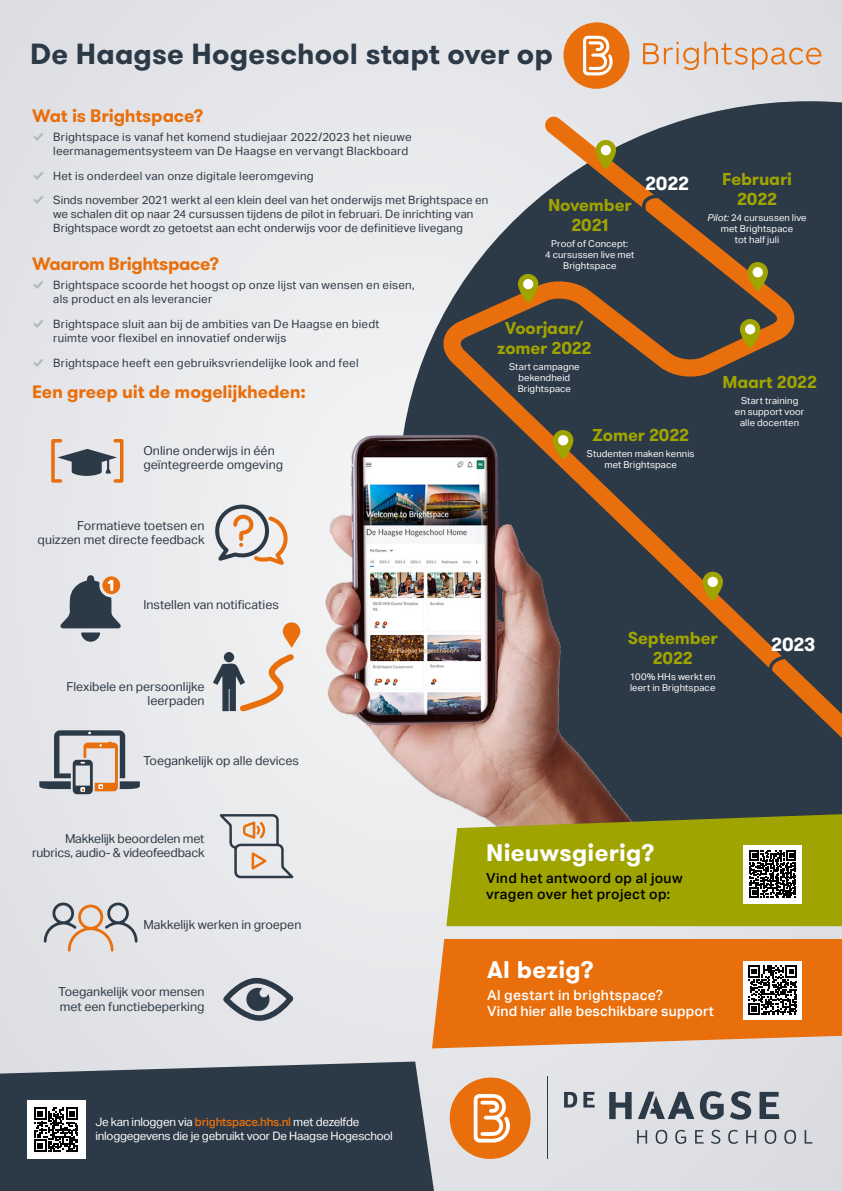
<style>
.page{position:relative;width:842px;height:1191px;background:#e6e6ea}
.page>*{position:absolute;margin:0;border:0;box-sizing:border-box;transform-origin:0 0}
.Checkmark-list_14_pt{font:700 29.1px "GT Walsheim Pro";letter-spacing:.005em;color:#2c3946}
.Date_location{font:700 24px "GT Walsheim Pro";letter-spacing:.015em;color:#fff}
.subhead_1{font:700 18.9px "GT Walsheim Pro";letter-spacing:-.01em;color:#fff}
.subhead_1-2{font:700 18px "GT Walsheim Pro";letter-spacing:-.01em;color:#e96f0d}
.subhead_1-3{font:700 17.2px/19.8px "GT Walsheim Pro";letter-spacing:-.01em;color:#9fa400;text-align:center}
.body_intro_10_5_pt{font:500 14px "Aktiv Grotesk";letter-spacing:.015em;color:#fff}
.body_intro_10_5_pt-2{font:500 14px "Aktiv Grotesk";letter-spacing:.025em;color:#000}
.PLAT_11_PT{font:12.4px/14.2px "Aktiv Grotesk";color:#2c3946;text-align:right}
.t1{font:11.6px/14.1px "Aktiv Grotesk";letter-spacing:-.02em;color:#fff}
.t2{font:11.5px/14px "Aktiv Grotesk";letter-spacing:.02em;color:#2c3946}
.subhead_1-4{font:9.5px/10.9px "Aktiv Grotesk";letter-spacing:.01em;color:#fff;text-align:center}
.PLAT_11_PT-2{font:9.5px/10.9px "Aktiv Grotesk";letter-spacing:.01em;color:#fff;text-align:center}
.s1{font-family:"Modern Pictograms";font-size:14.4px;color:#b3b7c0}
.s2{font-style:italic}
.s3{font-weight:500;color:#e96f0d}
</style>
<div class="page">
<svg style="left:0;top:1061px;width:434px;height:130px;background:#394652"></svg>
<svg style="left:564px;top:1091px;width:248px;height:52px"></svg>
<hr style="left:547px;top:1076px;width:1px;height:83px;background:#2c3946">
<div style="left:450px;top:1077px;width:81px;height:82px;background:#e96f0d;border-radius:50%"></div>
<svg style="left:474px;top:1093px;width:36px;height:49px"></svg>
<div style="left:563px;top:22px;width:66px;height:67px;background:#e96f0d;border-radius:50%"></div>
<svg style="left:583px;top:36px;width:30px;height:39px"></svg>
<svg style="left:643px;top:42px;width:178px;height:28px"></svg>
<div style="left:27px;top:1100px;width:58px;height:58px;background:#fff"></div>
<svg style="left:34px;top:1107px;width:44px;height:44px"></svg>
<div style="left:113px;top:439px;width:10px;height:43px;border:4px solid #e96f0d"></div>
<div style="left:51px;top:439px;width:11px;height:43px;border:4px solid #e96f0d"></div>
<svg style="left:58px;top:449px;width:59px;height:27px"></svg>
<svg style="left:60px;top:575px;width:61px;height:67px"></svg>
<svg style="left:213px;top:621px;width:88px;height:91px"></svg>
<svg style="left:428px;top:101px;width:414px;height:713px;background:#515255"></svg>
<svg style="left:596px;top:140px;width:20px;height:29px"></svg>
<div style="left:601px;top:145px;width:10px;height:10px;background:#fff;border-radius:50%"></div>
<svg style="left:747px;top:262px;width:21px;height:29px"></svg>
<div style="left:753px;top:267px;width:10px;height:10px;background:#fff;border-radius:50%"></div>
<svg style="left:518px;top:274px;width:20px;height:29px"></svg>
<div style="left:523px;top:279px;width:10px;height:10px;background:#fff;border-radius:50%"></div>
<svg style="left:740px;top:319px;width:20px;height:29px"></svg>
<div style="left:745px;top:324px;width:10px;height:10px;background:#fff;border-radius:50%"></div>
<svg style="left:640px;top:189px;width:42px;height:27px"></svg>
<svg style="left:765px;top:649px;width:41px;height:32px"></svg>
<svg style="left:702px;top:571px;width:21px;height:29px"></svg>
<div style="left:708px;top:577px;width:10px;height:10px;background:#fff;border-radius:50%"></div>
<svg style="left:215px;top:504px;width:73px;height:61px"></svg>
<svg style="left:39px;top:730px;width:101px;height:64px"></svg>
<img style="left:304px;top:411px;width:333px;height:403px">
<svg style="left:432px;top:939px;width:410px;height:109px;background:#e8781e"></svg>
<svg style="left:446px;top:814px;width:396px;height:112px;background:#9fa20c"></svg>
<div style="left:743px;top:845px;width:59px;height:58px;background:#fff"></div>
<svg style="left:749px;top:850px;width:47px;height:47px"></svg>
<div style="left:743px;top:961px;width:59px;height:58px;background:#fff"></div>
<svg style="left:748px;top:965px;width:49px;height:49px"></svg>
<svg style="left:44px;top:902px;width:94px;height:49px"></svg>
<svg style="left:220px;top:814px;width:74px;height:64px"></svg>
<svg style="left:223px;top:977px;width:71px;height:44px"></svg>
<p class="Checkmark-list_14_pt" style="left:30px;top:34px;width:524px">De Haagse Hogeschool stapt over op</p>
<p class="subhead_1-2" style="left:32px;top:103px;width:173px">Wat is Brightspace?</p>
<p class="t2" style="left:32px;top:130px;width:381px;text-align:right"><span class="s1">%</span> Brightspace is vanaf het komend studiejaar 2022/2023 het nieuwe leermanagementsysteem van De Haagse en vervangt Blackboard</p>
<p class="t2" style="left:32px;top:168px;width:283px"><span class="s1">%</span> Het is onderdeel van onze digitale leeromgeving</p>
<p class="t2" style="left:32px;top:193px;width:458px;text-align:center"><span class="s1">%</span> Sinds november 2021 werkt al een klein deel van het onderwijs met Brightspace en we schalen dit op naar 24 cursussen tijdens de pilot in februari. De inrichting van<br>Brightspace wordt zo getoetst aan echt onderwijs voor de definitieve livegang</p>
<p class="subhead_1-2" style="left:32px;top:252px;width:189px">Waarom Brightspace?</p>
<p class="t2" style="left:53px;top:278px;width:363px;text-indent:-21px"><span class="s1">%</span> Brightspace scoorde het hoogst op onze lijst van wensen en eisen, als product en als leverancier</p>
<p class="t2" style="left:53px;top:317px;width:328px;text-indent:-21px"><span class="s1">%</span> Brightspace sluit aan bij de ambities van De Haagse en biedt ruimte voor flexibel en innovatief onderwijs</p>
<p class="t2" style="left:32px;top:356px;width:328px"><span class="s1">%</span> Brightspace heeft een gebruiksvriendelijke look and feel</p>
<p class="subhead_1-2" style="left:32px;top:380px;width:275px">Een greep uit de mogelijkheden:</p>
<p class="subhead_1-3" style="left:548px;top:195px;width:85px">November<br>2021</p>
<p class="subhead_1-4" style="left:545px;top:238px;width:91px">Proof of Concept:<br>4 cursussen live met<br>Brightspace</p>
<p class="subhead_1-3" style="left:497px;top:318px;width:96px">Voorjaar/ zomer 2022</p>
<p class="subhead_1-4" style="left:509px;top:361px;width:72px">Start campagne bekendheid<br>Brightspace</p>
<p class="subhead_1" style="left:645px;top:171px;width:45px">2022</p>
<p class="PLAT_11_PT" style="left:143px;top:443px;width:141px;text-align:left">Online onderwijs in één geïntegreerde omgeving</p>
<p class="subhead_1-3" style="left:592px;top:425px;width:98px">Zomer 2022</p>
<p class="PLAT_11_PT-2" style="left:587px;top:448px;width:109px">Studenten maken kennis met Brightspace</p>
<p class="subhead_1-3" style="left:722px;top:169px;width:71px">Februari<br>2022</p>
<p class="subhead_1-4" style="left:707px;top:212px;width:101px"><span class="s2">Pilot:</span> 24 cursussen live met Brightspace<br>tot half juli</p>
<p class="subhead_1-3" style="left:722px;top:372px;width:96px">Maart 2022</p>
<p class="subhead_1-4" style="left:735px;top:395px;width:71px">Start training en support voor alle docenten</p>
<p class="PLAT_11_PT" style="left:38px;top:518px;width:168px">Formatieve toetsen en quizzen met directe feedback</p>
<p class="PLAT_11_PT" style="left:143px;top:597px;width:137px">Instellen van notificaties</p>
<p class="PLAT_11_PT" style="left:67px;top:679px;width:139px">Flexibele en persoonlijke leerpaden</p>
<p class="PLAT_11_PT" style="left:143px;top:753px;width:157px">Toegankelijk op alle devices</p>
<p class="PLAT_11_PT" style="left:32px;top:831px;width:174px">Makkelijk beoordelen met rubrics, audio- &amp; videofeedback</p>
<p class="PLAT_11_PT" style="left:143px;top:917px;width:159px">Makkelijk werken in groepen</p>
<p class="PLAT_11_PT" style="left:59px;top:985px;width:147px;text-align:left">Toegankelijk voor mensen met een functiebeperking</p>
<p class="t1" style="left:95px;top:1115px;width:299px">Je kan inloggen via <span class="s3">brightspace.hhs.nl</span> met dezelfde inloggegevens die je gebruikt voor De Haagse Hogeschool</p>
<p class="subhead_1-3" style="left:628px;top:628px;width:91px">September<br>2022</p>
<p class="subhead_1-4" style="left:630px;top:671px;width:87px;text-align:left">100% HHs werkt en leert in Brightspace</p>
<p class="subhead_1" style="left:771px;top:632px;width:46px">2023</p>
<p class="Date_location" style="left:486px;top:837px;width:170px">Nieuwsgierig?</p>
<p class="body_intro_10_5_pt-2" style="left:486px;top:870px;width:198px">Vind het antwoord op al jouw</p>
<p class="body_intro_10_5_pt-2" style="left:486px;top:886px;width:185px">vragen over het project op:</p>
<p class="Date_location" style="left:487px;top:954px;width:108px">Al bezig?</p>
<p class="body_intro_10_5_pt" style="left:487px;top:987px;width:177px">Al gestart in brightspace?</p>
<p class="body_intro_10_5_pt" style="left:487px;top:1003px;width:228px">Vind hier alle beschikbare support</p>
</div>
